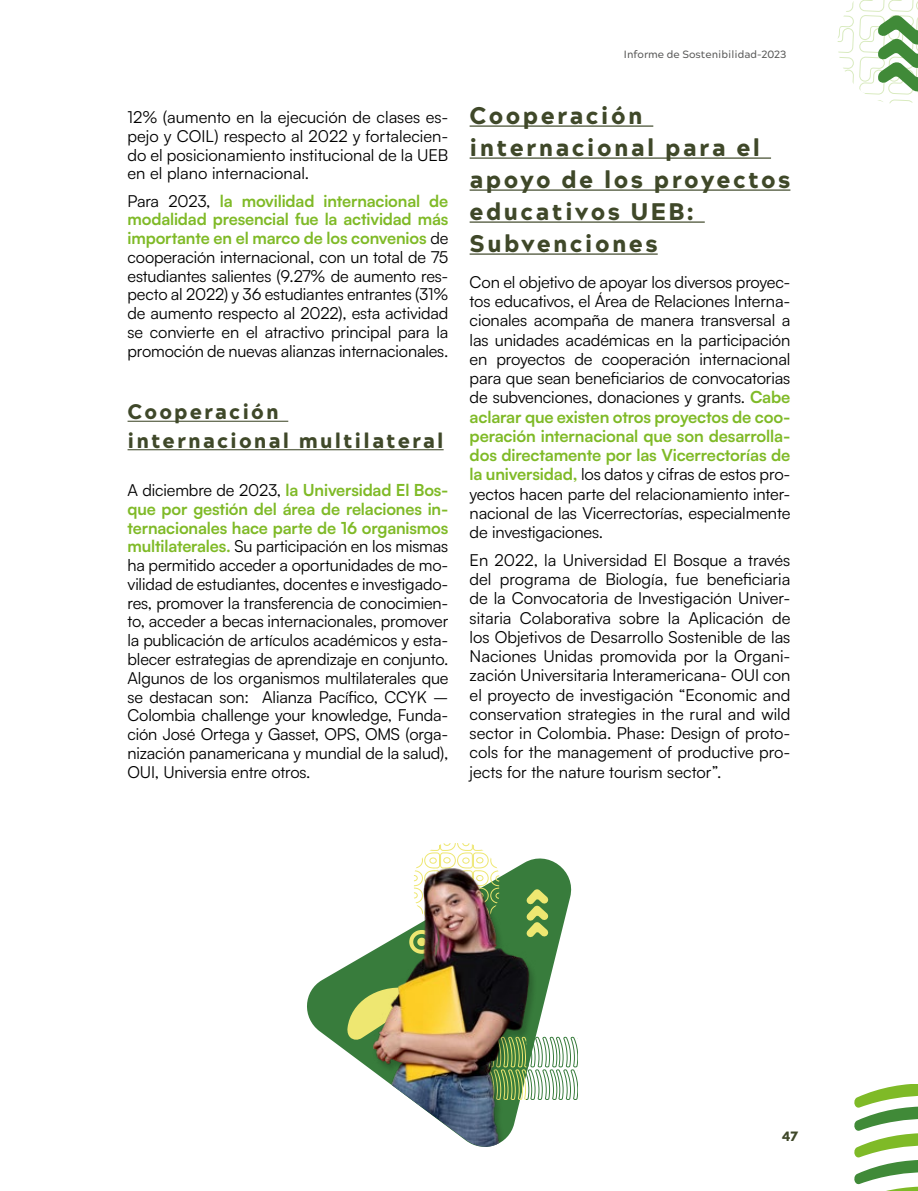
<style>
.page{position:relative;width:918px;height:1191px;background:#fff}
.page>*{position:absolute;margin:0;border:0;box-sizing:border-box;transform-origin:0 0}
.t1{font:900 24px/32px "Acherus Grotesque";letter-spacing:.1em;color:#3f4829}
.t2{font:900 21px/28.5px "Acherus Grotesque";letter-spacing:.1em;color:#3f4829}
.t3{font:16.5px/18.8px "Satoshi";letter-spacing:-.01em;color:#000;text-align:justify}
.t4{font:900 13.5px "Acherus Grotesque";color:#3f4829}
.t5{font:500 10.5px "Acherus Grotesque";color:#575756}
.s1{font-weight:700;color:#7fba27}
</style>
<div class="page">
<svg style="left:854px;top:1084px;width:64px;height:107px"></svg>
<hr style="left:128px;top:421px;width:160px;height:1px;background:#3f4829">
<hr style="left:128px;top:449px;width:316px;height:1px;background:#3f4829">
<hr style="left:470px;top:125px;width:183px;height:2px;background:#3f4829">
<hr style="left:470px;top:157px;width:301px;height:2px;background:#3f4829">
<hr style="left:470px;top:189px;width:320px;height:2px;background:#3f4829">
<hr style="left:470px;top:221px;width:235px;height:2px;background:#3f4829">
<hr style="left:470px;top:253px;width:188px;height:2px;background:#3f4829">
<svg style="left:307px;top:858px;width:265px;height:213px"></svg>
<svg style="left:538px;top:889px;width:10px;height:49px"></svg>
<svg style="left:538px;top:1036px;width:40px;height:64px"></svg>
<svg style="left:347px;top:985px;width:25px;height:55px"></svg>
<svg style="left:390px;top:843px;width:109px;height:24px"></svg>
<div style="left:372px;top:869px;width:165px;height:293px;background:#fff"></div>
<img style="left:373px;top:867px;width:165px;height:280px">
<svg style="left:878px;top:100px;width:35px;height:4px"></svg>
<svg style="left:838px;top:0;width:80px;height:94px"></svg>
<p class="t3" style="left:128px;top:107px;width:322px">12% (aumento en la ejecución de clases es&shy;pejo y COIL) respecto al 2022 y fortalecien&shy;do el posicionamiento institucional de la UEB en el plano internacional.</p>
<p class="t3" style="left:128px;top:190px;width:322px">Para 2023, <span class="s1">la movilidad internacional de modalidad presencial fue la actividad más importante en el marco de los convenios</span> de cooperación internacional, con un total de 75 estudiantes salientes (9.27% de aumento res&shy;pecto al 2022) y 36 estudiantes entrantes (31% de aumento respecto al 2022), esta actividad se convierte en el atractivo principal para la promoción de nuevas alianzas internacionales.</p>
<p class="t2" style="left:128px;top:396px;width:318px">Cooperación internacional multilateral</p>
<p class="t3" style="left:128px;top:480px;width:322px">A diciembre de 2023, <span class="s1">la Universidad El Bos&shy;que por gestión del área de relaciones in&shy;ternacionales hace parte de 16 organismos multilaterales.</span> Su participación en los mismas ha permitido acceder a oportunidades de mo&shy;vilidad de estudiantes, docentes e investigado&shy;res, promover la transferencia de conocimien&shy;to, acceder a becas internacionales, promover la publicación de artículos académicos y esta&shy;blecer estrategias de aprendizaje en conjunto.<br>Algunos de los organismos multilaterales que se destacan son: Alianza Pacífico, CCYK – Colombia challenge your knowledge, Funda&shy;ción José Ortega y Gasset, OPS, OMS (orga&shy;nización panamericana y mundial de la salud), OUI, Universia entre otros.</p>
<p class="t5" style="left:624px;top:45px;width:164px">Informe de Sostenibilidad-2023</p>
<h1 class="t1" style="left:470px;top:98px;width:322px">Cooperación internacional para el apoyo de los proyectos educativos UEB:<br>Subvenciones</h1>
<p class="t3" style="left:470px;top:272px;width:322px;line-height:19.2px">Con el objetivo de apoyar los diversos proyec&shy;tos educativos, el Área de Relaciones Interna&shy;cionales acompaña de manera transversal a las unidades académicas en la participación en proyectos de cooperación internacional para que sean beneficiarios de convocatorias de subvenciones, donaciones y grants. <span class="s1">Cabe aclarar que existen otros proyectos de coo&shy;peración internacional que son desarrolla&shy;dos directamente por las Vicerrectorías de la universidad,</span> los datos y cifras de estos pro&shy;yectos hacen parte del relacionamiento inter&shy;nacional de las Vicerrectorías, especialmente de investigaciones.</p>
<p class="t3" style="left:470px;top:549px;width:322px;line-height:19.2px">En 2022, la Universidad El Bosque a través del programa de Biología, fue beneficiaria de la Convocatoria de Investigación Univer&shy;sitaria Colaborativa sobre la Aplicación de los Objetivos de Desarrollo Sostenible de las Naciones Unidas promovida por la Organi&shy;zación Universitaria Interamericana- OUI con el proyecto de investigación “Economic and conservation strategies in the rural and wild sector in Colombia. Phase: Design of proto&shy;cols for the management of productive pro&shy;jects for the nature tourism sector”.</p>
<p class="t4" style="left:782px;top:1125px;width:18px">47</p>
</div>
